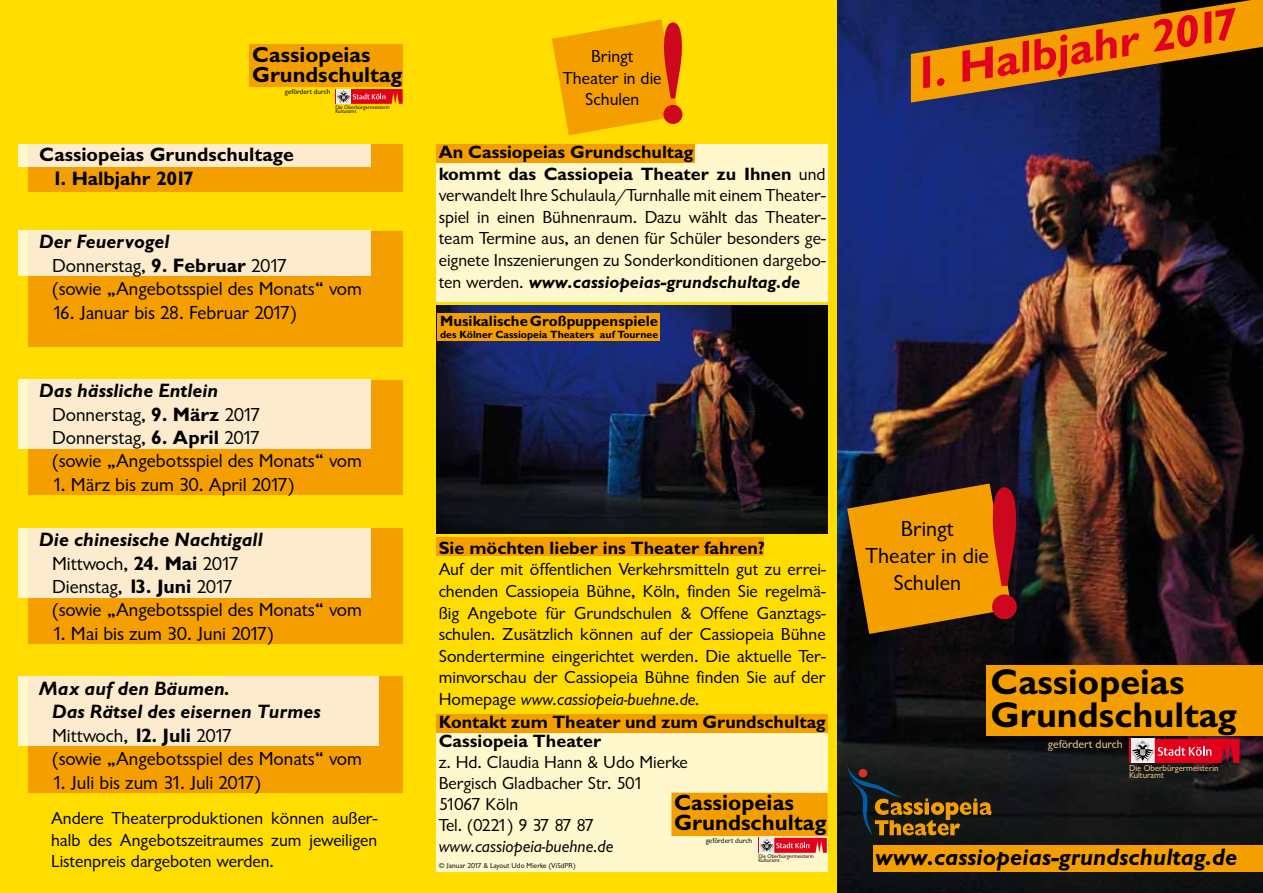
<style>
.page{position:relative;width:1263px;height:893px;background:#fd0}
.page>*{position:absolute;margin:0;border:0;box-sizing:border-box;transform-origin:0 0}
.t1{font:193.65px "Garrison Sans";color:#cd071e}
.t2{font:149.1px "Garrison Sans";color:#cd071e}
.t3{font:italic 700 45px "Garrison Sans";color:#e20020}
.t4{font:700 36px/33px "Garrison Sans";color:#000}
.t5{font:italic 700 24px "Garrison Sans";color:#000}
.t6{font:22.5px/27px "Garrison Sans";color:#000;text-align:center}
.t7{font:700 22.35px/20.4px "Garrison Sans";color:#000}
.t8{font:700 21.9px/20.1px "Garrison Sans";color:#000}
.t9{font:19.5px/23.4px "Garrison Sans";color:#000}
.t10{font:700 19.5px "Garrison Sans";color:#000}
.t11{font:18px/21.6px "Garrison Sans";color:#000}
.t12{font:700 18px "Garrison Sans";color:#000}
.t13{font:italic 18px "Garrison Sans";color:#000}
.t14{font:700 15px "Garrison Sans";color:#000}
.t15{font:12px "Garrison Sans";color:#fcd08e}
.t16{font:700 10.5px "Garrison Sans";color:#000}
.t17{font:9px/7.5px "Garrison Sans";color:#fcd08e}
.t18{font:7.5px "Garrison Sans";color:#000}
.t19{font:7.35px "Garrison Sans";color:#000}
.t20{font:5.55px/4.7px "Garrison Sans";color:#000}
.s1{font-weight:700;font-style:italic}
.s2{font-weight:700}
.s3{font-style:italic}
</style>
<div class="page">
<img style="left:838px;top:0;width:425px;height:893px">
<svg style="left:1129px;top:739px;width:110px;height:24px;background:#d43b4d"></svg>
<div style="left:986px;top:666px;width:277px;height:70px;background:#f49e00"></div>
<svg style="left:847px;top:483px;width:165px;height:151px;background:#b87805"></svg>
<div style="left:873px;top:846px;width:390px;height:26px;background:#f49e00"></div>
<svg style="left:911px;top:0;width:352px;height:103px;background:#7a561e"></svg>
<svg style="left:847px;top:766px;width:145px;height:69px;background:#392f17"></svg>
<div style="left:437px;top:144px;width:391px;height:158px;background:#fff8cc"></div>
<div style="left:437px;top:144px;width:258px;height:19px;background:#f49e00"></div>
<div style="left:437px;top:714px;width:391px;height:158px;background:#fff8cc"></div>
<div style="left:437px;top:714px;width:391px;height:19px;background:#f49e00"></div>
<svg style="left:758px;top:838px;width:69px;height:15px"></svg>
<div style="left:671px;top:793px;width:157px;height:43px;background:#f49e00"></div>
<div style="left:437px;top:537px;width:327px;height:19px;background:#f49e00"></div>
<img style="left:437px;top:305px;width:391px;height:228px">
<div style="left:437px;top:313px;width:222px;height:28px;background:#f49e00"></div>
<div style="left:29px;top:144px;width:374px;height:648px;background:#f49e00"></div>
<div style="left:250px;top:45px;width:153px;height:42px;background:#f49e00"></div>
<svg style="left:335px;top:89px;width:68px;height:15px"></svg>
<div style="left:18px;top:192px;width:387px;height:39px;background:#fd0"></div>
<div style="left:18px;top:347px;width:387px;height:32px;background:#fd0"></div>
<div style="left:18px;top:496px;width:387px;height:32px;background:#fd0"></div>
<div style="left:18px;top:644px;width:387px;height:32px;background:#fd0"></div>
<div style="left:18px;top:231px;width:353px;height:45px;background:#fcebcc"></div>
<div style="left:18px;top:379px;width:353px;height:70px;background:#fcebcc"></div>
<div style="left:18px;top:528px;width:353px;height:69px;background:#fcebcc"></div>
<div style="left:18px;top:676px;width:360px;height:70px;background:#fcebcc"></div>
<div style="left:18px;top:144px;width:353px;height:22px;background:#fcebcc"></div>
<svg style="left:552px;top:19px;width:126px;height:116px"></svg>
<p class="t8" style="left:252px;top:44px;width:151px">Cassiopeias<br>Grundschultag</p>
<p class="t19" style="left:285px;top:88px;width:47px">gefördert durch</p>
<p class="t20" style="left:335px;top:105px;width:56px">Die Oberbürgermeisterin<br>Kulturamt</p>
<p class="t10" style="left:39px;top:144px;width:256px">Cassiopeias Grundschultage</p>
<p class="t10" style="left:52px;top:167px;width:143px">1. Halbjahr 2017</p>
<p class="t9" style="left:52px;top:231px;width:311px;text-indent:-13px"><span class="s1">Der Feuervogel<br></span>Donnerstag, <span class="s2">9. Februar</span> 2017<br>(sowie „Angebotsspiel des Monats“ vom</p>
<p class="t9" style="left:52px;top:301px;width:246px">16. Januar bis 28. Februar 2017)</p>
<p class="t9" style="left:52px;top:380px;width:311px;text-indent:-13px"><span class="s1">Das hässliche Entlein<br></span>Donnerstag, <span class="s2">9. März</span> 2017<br>Donnerstag, <span class="s2">6. April</span> 2017<br>(sowie „Angebotsspiel des Monats“ vom</p>
<p class="t9" style="left:52px;top:473px;width:244px">1. März bis zum 30. April 2017)</p>
<p class="t9" style="left:52px;top:528px;width:311px;text-indent:-13px"><span class="s1">Die chinesische Nachtigall<br></span>Mittwoch, <span class="s2">24. Mai</span> 2017<br>Dienstag, <span class="s2">13. Juni</span> 2017<br>(sowie „Angebotsspiel des Monats“ vom</p>
<p class="t9" style="left:52px;top:622px;width:223px">1. Mai bis zum 30. Juni 2017)</p>
<p class="t9" style="left:52px;top:677px;width:311px;text-indent:-13px"><span class="s1">Max auf den Bäumen.<br>Das Rätsel des eisernen Turmes<br></span>Mittwoch, <span class="s2">12. Juli</span> 2017<br>(sowie „Angebotsspiel des Monats“ vom</p>
<p class="t9" style="left:52px;top:771px;width:211px">1. Juli bis zum 31. Juli 2017)</p>
<p class="t11" style="left:51px;top:808px;width:328px;text-align:justify">Andere Theaterproduktionen können außer&shy;halb des Angebotszeitraumes zum jeweiligen Listenpreis dargeboten werden.</p>
<h2 class="t2" style="left:651px;top:-7px;width:44px">!</h2>
<p class="t11" style="left:563px;top:46px;width:100px;text-align:center">Bringt<br>Theater in die<br>Schulen</p>
<p class="t11" style="left:439px;top:142px;width:388px"><span class="s2">An Cassiopeias Grundschultag<br>kommt das Cassiopeia Theater zu Ihnen</span> und verwandelt Ihre Schulaula/Turnhalle mit einem Theater&shy;spiel in einen Bühnenraum. Dazu wählt das Theater&shy;team Termine aus, an denen für Schüler besonders ge&shy;eignete Inszenierungen zu Sonderkonditionen dargebo&shy;ten werden. <span class="s1">www.cassiopeias-grundschultag.de</span></p>
<p class="t14" style="left:440px;top:312px;width:219px">Musikalische Großpuppenspiele</p>
<p class="t16" style="left:440px;top:328px;width:219px">des Kölner Cassiopeia Theaters auf Tournee</p>
<p class="t12" style="left:439px;top:538px;width:328px">Sie möchten lieber ins Theater fahren?</p>
<p class="t11" style="left:439px;top:559px;width:388px;text-align:justify">Auf der mit öffentlichen Verkehrsmitteln gut zu errei&shy;chenden Cassiopeia Bühne, Köln, finden Sie regelmä&shy;ßig Angebote für Grundschulen &amp; Offene Ganztags&shy;schulen. Zusätzlich können auf der Cassiopeia Bühne Sondertermine eingerichtet werden. Die aktuelle Ter&shy;minvorschau der Cassiopeia Bühne finden Sie auf der Homepage <span class="s3">www.cassiopeia-buehne.de.</span></p>
<p class="t12" style="left:439px;top:712px;width:388px">Kontakt zum Theater und zum Grundschultag</p>
<p class="t12" style="left:439px;top:731px;width:164px">Cassiopeia Theater</p>
<p class="t11" style="left:439px;top:752px;width:250px;line-height:21px">z. Hd. Claudia Hann &amp; Udo Mierke<br>Bergisch Gladbacher Str. 501<br>51067 Köln<br>Tel. (0221) 9 37 87 87</p>
<p class="t13" style="left:439px;top:836px;width:176px">www.cassiopeia-buehne.de</p>
<p class="t18" style="left:439px;top:862px;width:138px">© Januar 2017 &amp; Layout Udo Mierke (ViSdPR)</p>
<p class="t7" style="left:674px;top:792px;width:154px">Cassiopeias<br>Grundschultag</p>
<p class="t18" style="left:706px;top:837px;width:48px">gefördert durch</p>
<p class="t20" style="left:758px;top:854px;width:57px">Die Oberbürgermeisterin<br>Kulturamt</p>
<h3 class="t3" style="left:908px;top:50px;width:329px;rotate:-9deg">1. Halbjahr 2017</h3>
<h1 class="t1" style="left:976px;top:450px;width:57px">!</h1>
<p class="t6" style="left:866px;top:516px;width:125px">Bringt<br>Theater in die<br>Schulen</p>
<h3 class="t4" style="left:990px;top:665px;width:248px">Cassiopeias<br>Grundschultag</h3>
<p class="t15" style="left:1048px;top:737px;width:76px">gefördert durch</p>
<p class="t17" style="left:1129px;top:764px;width:91px">Die Oberbürgermeisterin<br>Kulturamt</p>
<h3 class="t5" style="left:875px;top:843px;width:364px">www.cassiopeias-grundschultag.de</h3>
</div>
